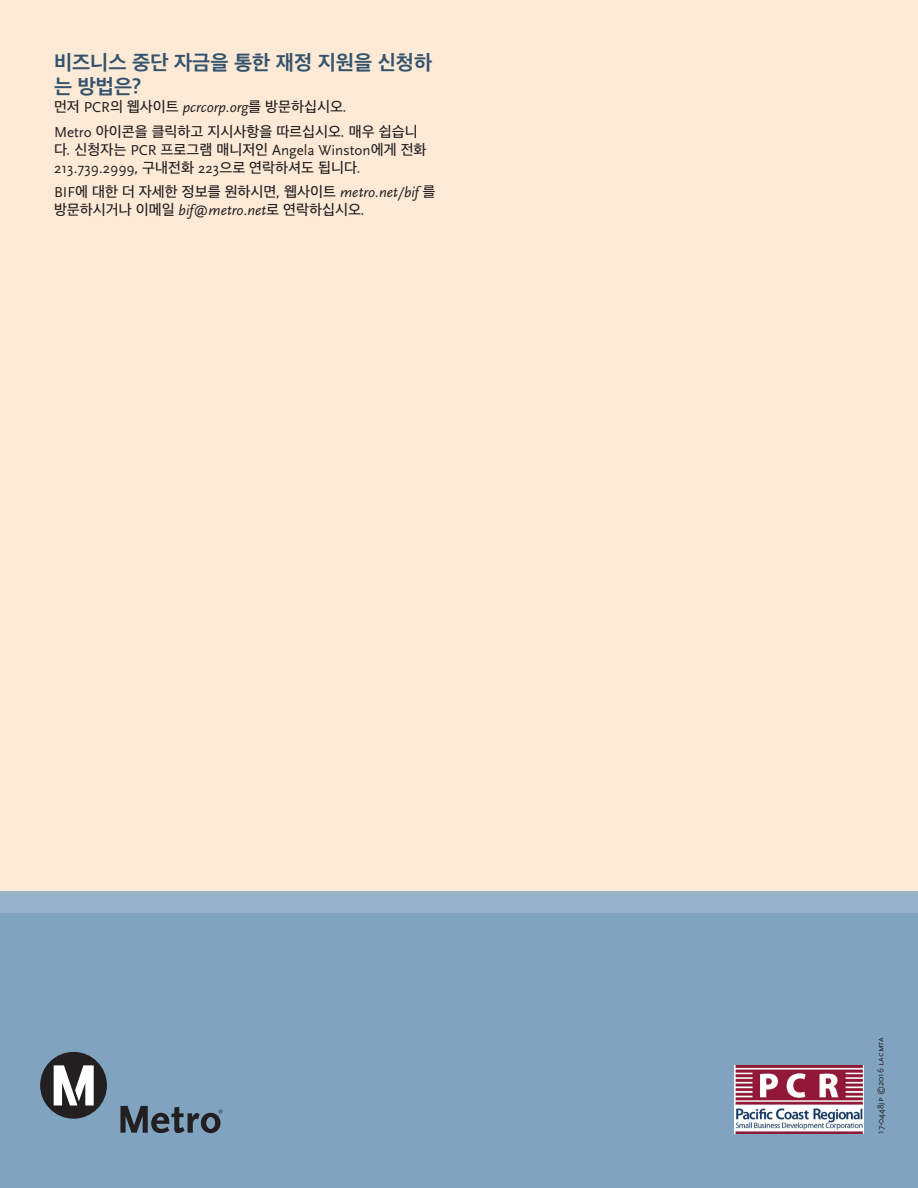
<style>
.page{position:relative;width:918px;height:1188px;background:#fcead6}
.page>*{position:absolute;margin:0;border:0;box-sizing:border-box;transform-origin:0 0}
.bold{font:700 21px/24px "Apple SD Gothic Neo";color:#35536d}
.t1{font:500 15px/18px "Apple SD Gothic Neo";color:#231f20}
.Document_Number{font:9px "Scala Sans Caps";color:#231f20}
.s1{font-family:"Scala Sans";font-weight:400}
.s2{font-family:"Scala Sans Pro";font-weight:400;font-style:italic}
</style>
<div class="page">
<div style="left:0;top:913px;width:918px;height:275px;background:#80a4c0"></div>
<div style="left:0;top:891px;width:918px;height:22px;background:#98b2ca"></div>
<div style="left:40px;top:1052px;width:67px;height:67px;background:#231f20;border-radius:50%"></div>
<svg style="left:54px;top:1065px;width:40px;height:40px"></svg>
<svg style="left:120px;top:1106px;width:103px;height:27px"></svg>
<img style="left:734px;top:1065px;width:130px;height:69px">
<p class="bold" style="left:54px;top:52px;width:380px">비즈니스 중단 자금을 통한 재정 지원을 신청하 는 방법은?</p>
<p class="t1" style="left:54px;top:98px;width:294px">먼저 <span class="s1">PCR</span>의 웹사이트 <span class="s2">pcrcorp.org</span>를 방문하십시오.</p>
<p class="t1" style="left:54px;top:123px;width:374px"><span class="s1">Metro</span> 아이콘을 클릭하고 지시사항을 따르십시오. 매우 쉽습니 다. 신청자는 <span class="s1">PCR</span> 프로그램 매니저인 <span class="s1">Angela Winston</span>에게 전화<br><span class="s1">213.739.2999</span>, 구내전화 <span class="s1">223</span>으로 연락하셔도 됩니다.</p>
<p class="t1" style="left:54px;top:184px;width:383px"><span class="s1">BIF</span>에 대한 더 자세한 정보를 원하시면, 웹사이트 <span class="s2">metro.net/bif</span> 를 방문하시거나 이메일 <span class="s2">bif@metro.net</span>로 연락하십시오.</p>
<p class="Document_Number" style="left:876px;top:1134px;width:98px;rotate:-90deg">17-0448jp ©2016 lacmta</p>
</div>
